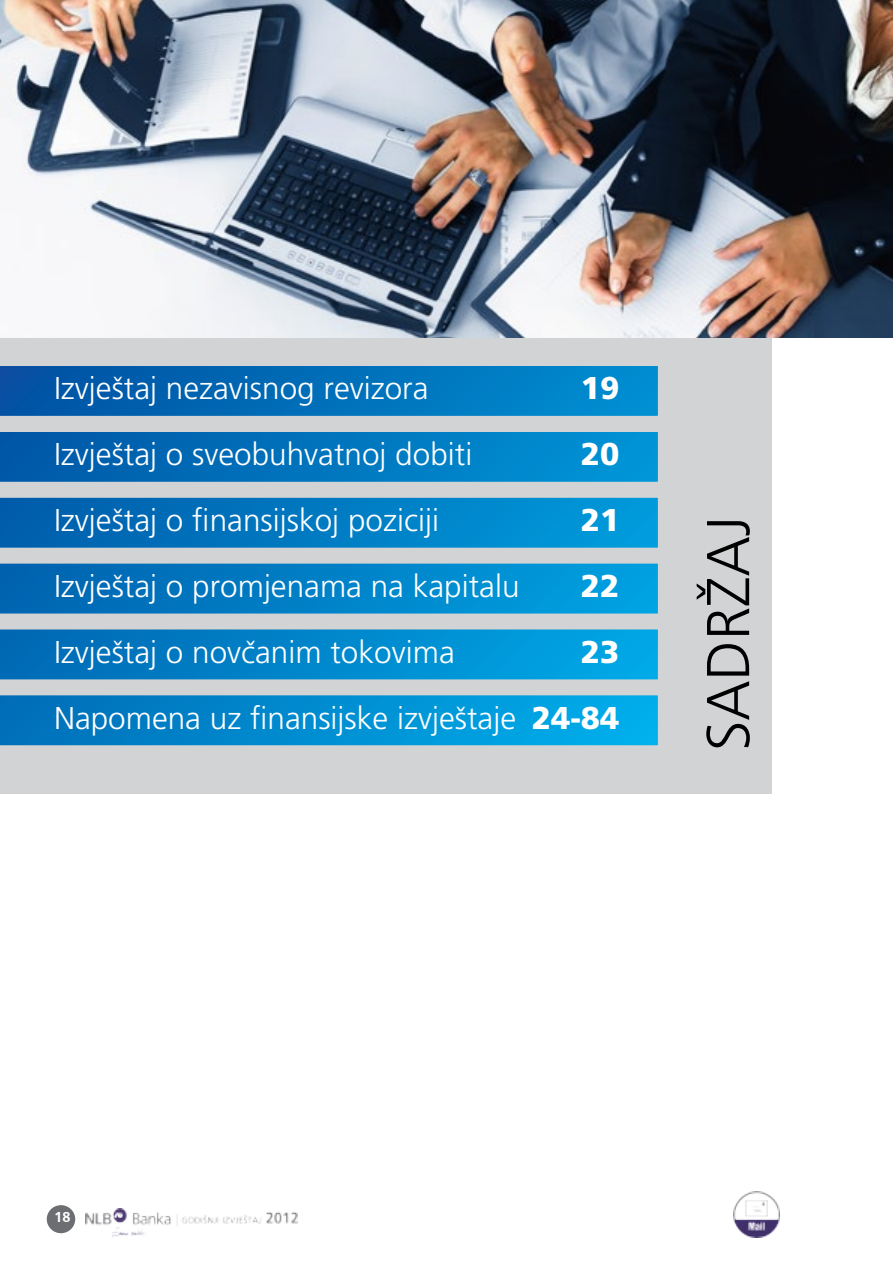
<style>
.page{position:relative;width:893px;height:1263px;background:#fff}
.page>*{position:absolute;margin:0;border:0;box-sizing:border-box;transform-origin:0 0}
.t1{font:300 60.3px "Frutiger LT Std";color:#000}
.t2{font:300 31.5px/66px "Frutiger LT Std";color:#fff;text-align:right}
.t3{font:900 31.5px "Frutiger LT Std";color:#fff}
.t4{font:700 15px "Frutiger";color:#fff}
.s1{font-weight:900}
</style>
<div class="page">
<div style="left:47px;top:1205px;width:28px;height:28px;background:#6d6e71;border-radius:50%"></div>
<img style="left:85px;top:1209px;width:213px;height:28px">
<img style="left:734px;top:1191px;width:46px;height:46px">
<div style="left:0;top:324px;width:772px;height:469px;background:#d1d3d4"></div>
<svg style="left:0;top:366px;width:658px;height:379px"></svg>
<img style="left:0;top:0;width:893px;height:337px">
<p class="t2" style="left:54px;top:355px;width:376px">Izvještaj nezavisnog revizora</p>
<p class="t3" style="left:581px;top:369px;width:40px">19</p>
<p class="t2" style="left:54px;top:421px;width:420px">Izvještaj o sveobuhvatnoj dobiti</p>
<p class="t3" style="left:581px;top:435px;width:40px">20</p>
<p class="t2" style="left:54px;top:487px;width:386px">Izvještaj o finansijskoj poziciji</p>
<p class="t3" style="left:581px;top:501px;width:40px">21</p>
<p class="t2" style="left:54px;top:553px;width:467px">Izvještaj o promjenama na kapitalu</p>
<p class="t3" style="left:581px;top:567px;width:40px">22</p>
<p class="t2" style="left:54px;top:619px;width:402px">Izvještaj o novčanim tokovima</p>
<p class="t2" style="left:54px;top:619px;width:567px"><span class="s1">23<br></span>Napomena uz finansijske izvještaje <span class="s1">24-84</span></p>
<h1 class="t1" style="left:694px;top:751px;width:236px;rotate:-90deg">SADRŽAJ</h1>
<p class="t4" style="left:54px;top:1209px;width:18px">18</p>
</div>
